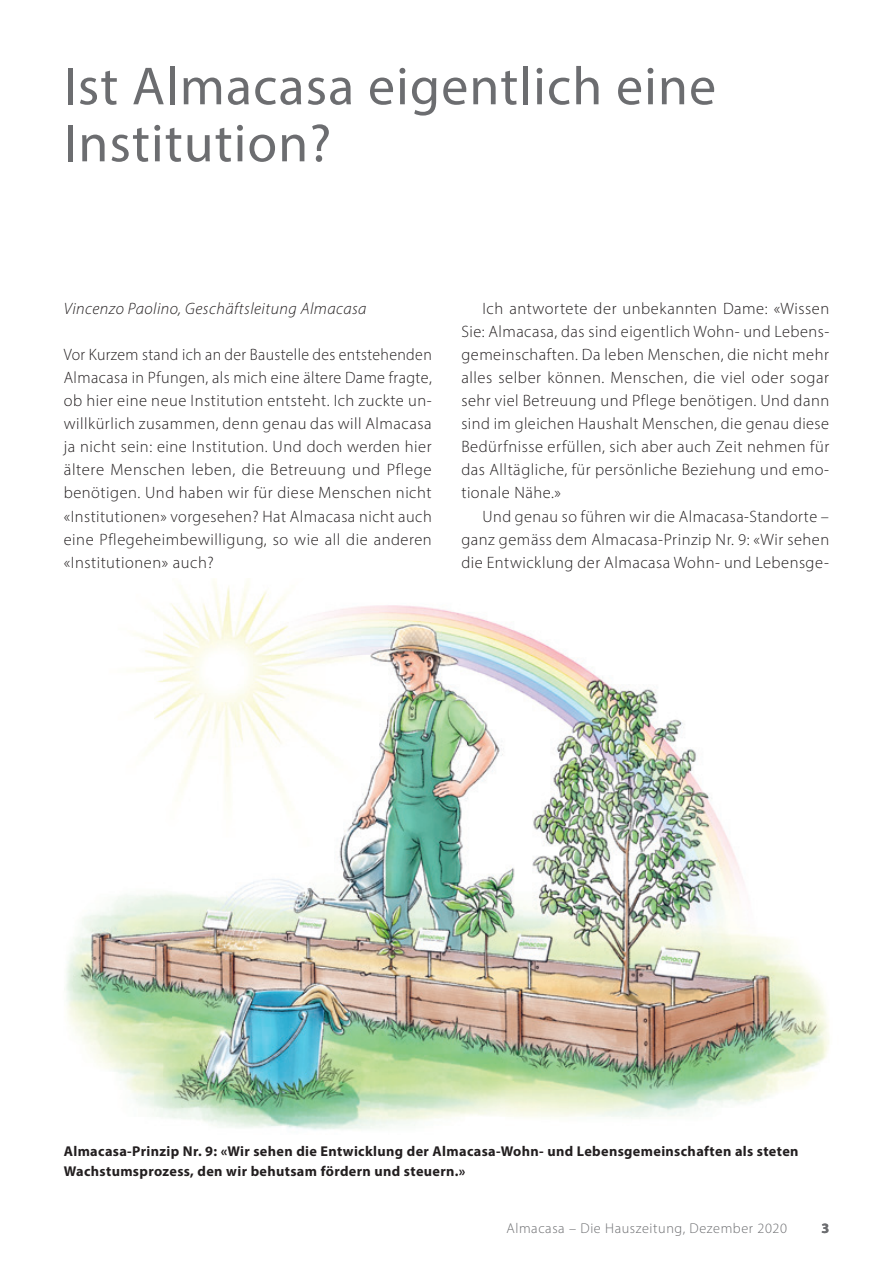
<style>
.page{position:relative;width:893px;height:1263px;background:#fff}
.page>*{position:absolute;margin:0;border:0;box-sizing:border-box;transform-origin:0 0}
.t1{font:54px/57px "Myriad Pro";letter-spacing:.02em;color:#6c6d70}
.t2{font:300 16.5px/23.1px "Myriad Pro";letter-spacing:.03em;color:#231f20;text-align:justify}
.t3{font:300 16.5px/23.1px "Myriad Pro";letter-spacing:.03em;color:#231f20;text-align:justify;scale:.96 1}
.t4{font:italic 300 16.5px "Myriad Pro";letter-spacing:.03em;color:#231f20}
.t5{font:700 14.25px/19.5px "Myriad Pro";letter-spacing:.025em;color:#231f20}
.t6{font:300 14.25px "Myriad Pro";letter-spacing:.04em;color:#6c6d70}
.t7{font:700 14.25px "Myriad Pro";color:#6c6d70}
</style>
<div class="page">
<img style="left:66px;top:581px;width:764px;height:549px">
<h1 class="t1" style="left:64px;top:57px;width:654px">Ist Almacasa eigentlich eine<br>Institution?</h1>
<p class="t4" style="left:64px;top:298px;width:304px">Vincenzo Paolino, Geschäftsleitung Almacasa</p>
<p class="t3" style="left:64px;top:343px;width:385px">Vor Kurzem stand ich an der Baustelle des entstehenden Almacasa in Pfungen, als mich eine ältere Dame fragte, ob hier eine neue Institution entsteht. Ich zuckte un&shy;willkürlich zusammen, denn genau das will Almacasa ja nicht sein: eine Institution. Und doch werden hier ältere Menschen leben, die Betreuung und Pflege benötigen. Und haben wir für diese Menschen nicht «Institutionen» vorgesehen? Hat Almacasa nicht auch eine Pflegeheimbewilligung, so wie all die anderen «Institutionen» auch?</p>
<p class="t2" style="left:461px;top:296px;width:369px;text-indent:21px">Ich antwortete der unbekannten Dame: «Wissen Sie: Almacasa, das sind eigentlich Wohn- und Lebens&shy;gemeinschaften. Da leben Menschen, die nicht mehr alles selber können. Menschen, die viel oder sogar sehr viel Betreuung und Pflege benötigen. Und dann sind im gleichen Haushalt Menschen, die genau diese Bedürfnisse erfüllen, sich aber auch Zeit nehmen für das Alltägliche, für persönliche Beziehung und emo&shy;tionale Nähe.»</p>
<p class="t2" style="left:461px;top:504px;width:369px;text-indent:21px">Und genau so führen wir die Almacasa-Standorte – ganz gemäss dem Almacasa-Prinzip Nr. 9: «Wir sehen die Entwicklung der Almacasa Wohn- und Lebensge-</p>
<p class="t5" style="left:64px;top:1141px;width:736px">Almacasa-Prinzip Nr. 9: «Wir sehen die Entwicklung der Almacasa-Wohn- und Lebensgemeinschaften als steten<br>Wachstumsprozess, den wir behutsam fördern und steuern.»</p>
<p class="t6" style="left:506px;top:1219px;width:282px">Almacasa – Die Hauszeitung, Dezember 2020</p>
<p class="t7" style="left:822px;top:1219px;width:9px">3</p>
</div>
